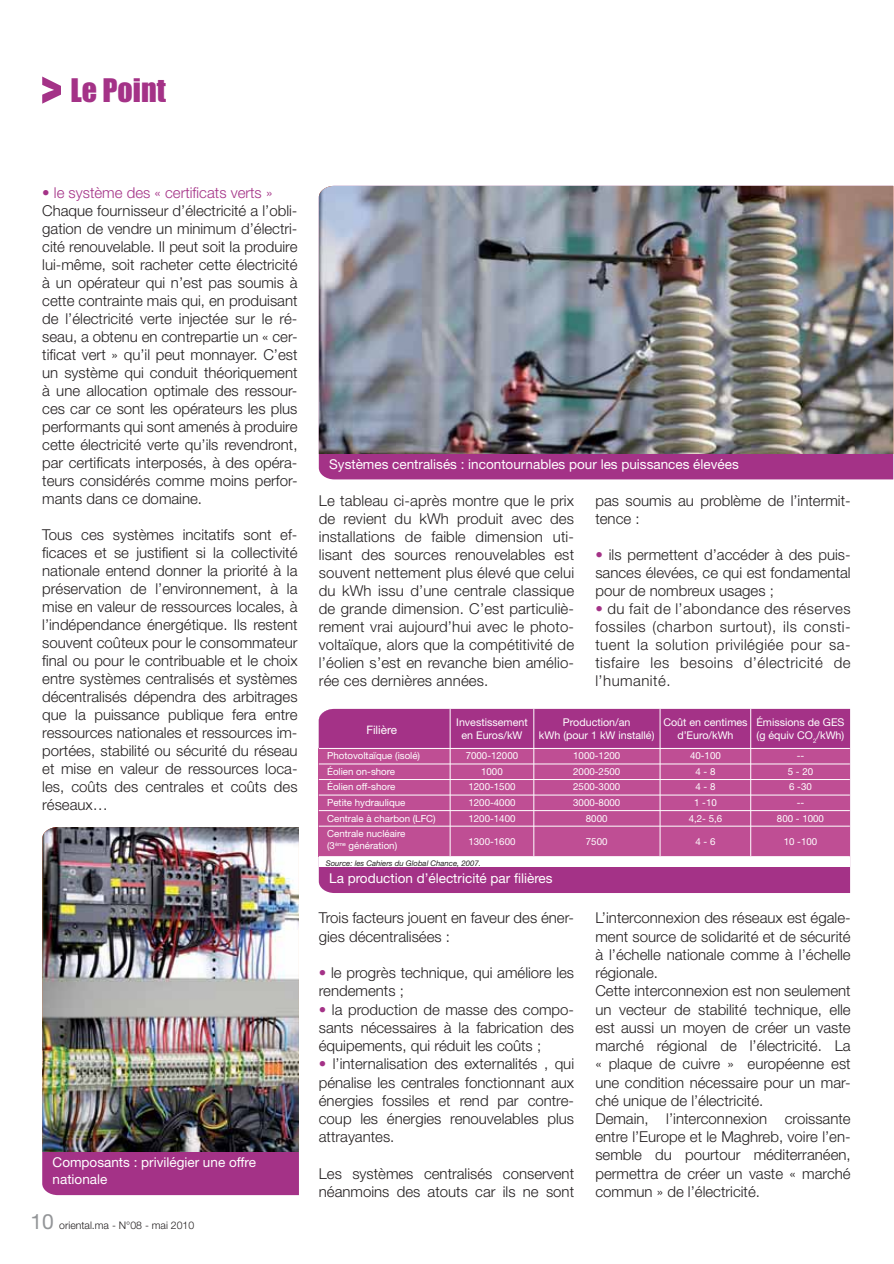
<style>
.page{position:relative;width:894px;height:1264px;background:#fff}
.page>*{position:absolute;margin:0;border:0;box-sizing:border-box;transform-origin:0 0}
.t1{font:30px "Impact";color:#a43287}
.t2{font:300 15px/18px "Helvetica Neue";color:#231f20;text-align:justify}
.t3{font:300 15px "Helvetica Neue";color:#a43287}
.t4{font:13.5px/16.2px "Helvetica Neue";color:#fff}
.t5{font:11.7px "Helvetica Neue";color:#fff}
.t6{font:10.65px/12.8px "Helvetica Neue";color:#fff;text-align:center}
.t7{font:300 10.5px "Helvetica Neue";color:#231f20}
.t8{font:9.75px/15.6px "Helvetica Neue";color:#fff;text-align:center}
.t9{font:italic 7.8px "Helvetica Neue";color:#231f20}
.s1{font-weight:400;font-size:21px;color:#939598}
.s2{color:#a43287}
</style>
<div class="page">
<svg style="left:42px;top:76px;width:19px;height:28px"></svg>
<div style="left:319px;top:867px;width:530px;height:26px;background:#a43287"></div>
<div style="left:319px;top:709px;width:530px;height:39px;background:#a43287"></div>
<div style="left:319px;top:748px;width:530px;height:108px;background:#bf4e94"></div>
<hr style="left:449px;top:709px;width:1px;height:39px;background:#fff">
<hr style="left:533px;top:709px;width:1px;height:39px;background:#fff">
<hr style="left:319px;top:748px;width:530px;height:1px;background:#fff">
<hr style="left:319px;top:763px;width:530px;height:1px;background:#fff">
<hr style="left:319px;top:779px;width:530px;height:1px;background:#fff">
<hr style="left:319px;top:794px;width:530px;height:1px;background:#fff">
<hr style="left:319px;top:810px;width:530px;height:1px;background:#fff">
<hr style="left:319px;top:825px;width:530px;height:1px;background:#fff">
<hr style="left:659px;top:709px;width:1px;height:39px;background:#fff">
<hr style="left:750px;top:709px;width:1px;height:39px;background:#fff">
<hr style="left:449px;top:748px;width:1px;height:108px;background:#fff">
<hr style="left:533px;top:748px;width:1px;height:108px;background:#fff">
<hr style="left:659px;top:748px;width:1px;height:108px;background:#fff">
<hr style="left:750px;top:748px;width:1px;height:108px;background:#fff">
<div style="left:42px;top:1151px;width:257px;height:44px;background:#a43287"></div>
<img style="left:42px;top:827px;width:257px;height:324px">
<div style="left:319px;top:453px;width:574px;height:26px;background:#a43287"></div>
<img style="left:319px;top:186px;width:574px;height:267px">
<h1 class="t1" style="left:70px;top:74px;width:97px">Le Point</h1>
<p class="t3" style="left:42px;top:187px;width:232px">• le système des « certificats verts »</p>
<p class="t2" style="left:42px;top:203px;width:257px">Chaque fournisseur d’électricité a l’obli&shy;gation de vendre un minimum d’électri&shy;cité renouvelable. Il peut soit la produire lui-même, soit racheter cette électricité à un opérateur qui n’est pas soumis à cette contrainte mais qui, en produisant de l’électricité verte injectée sur le ré&shy;seau, a obtenu en contrepartie un « cer&shy;tificat vert » qu’il peut monnayer. C’est un système qui conduit théoriquement à une allocation optimale des ressour&shy;ces car ce sont les opérateurs les plus performants qui sont amenés à produire cette électricité verte qu’ils revendront, par certificats interposés, à des opéra&shy;teurs considérés comme moins perfor&shy;mants dans ce domaine.</p>
<p class="t2" style="left:42px;top:527px;width:257px">Tous ces systèmes incitatifs sont ef&shy;ficaces et se justifient si la collectivité nationale entend donner la priorité à la préservation de l’environnement, à la mise en valeur de ressources locales, à l’indépendance énergétique. Ils restent souvent coûteux pour le consommateur final ou pour le contribuable et le choix entre systèmes centralisés et systèmes décentralisés dépendra des arbitrages que la puissance publique fera entre ressources nationales et ressources im&shy;portées, stabilité ou sécurité du réseau et mise en valeur de ressources loca&shy;les, coûts des centrales et coûts des réseaux…</p>
<p class="t4" style="left:53px;top:1156px;width:205px">Composants : privilégier une offre nationale</p>
<p class="t7" style="left:31px;top:1221px;width:165px"><span class="s1">10</span> oriental.ma - N°08 - mai 2010</p>
<p class="t4" style="left:329px;top:457px;width:411px">Systèmes centralisés : incontournables pour les puissances élevées</p>
<p class="t2" style="left:319px;top:494px;width:257px">Le tableau ci-après montre que le prix de revient du kWh produit avec des installations de faible dimension uti&shy;lisant des sources renouvelables est souvent nettement plus élevé que celui du kWh issu d’une centrale classique de grande dimension. C’est particuliè&shy;rement vrai aujourd’hui avec le photo&shy;voltaïque, alors que la compétitivité de l’éolien s’est en revanche bien amélio&shy;rée ces dernières années.</p>
<p class="t2" style="left:595px;top:494px;width:257px">pas soumis au problème de l’intermit&shy;tence :</p>
<p class="t2" style="left:595px;top:548px;width:257px"><span class="s2">•</span> ils permettent d’accéder à des puis&shy;sances élevées, ce qui est fondamental pour de nombreux usages ;</p>
<p class="t2" style="left:595px;top:602px;width:257px"><span class="s2">•</span> du fait de l’abondance des réserves fossiles (charbon surtout), ils consti&shy;tuent la solution privilégiée pour sa&shy;tisfaire les besoins d’électricité de l’humanité.</p>
<p class="t5" style="left:366px;top:726px;width:32px">Filière</p>
<p class="t8" style="left:327px;top:749px;width:110px;text-align:left">Photovoltaïque (isolé)<br>Éolien on-shore<br>Éolien off-shore<br>Petite hydraulique<br>Centrale à charbon (LFC)<br>Centrale nucléaire</p>
<p class="t8" style="left:327px;top:838px;width:72px">(3<sup>ème</sup> génération)</p>
<p class="t6" style="left:456px;top:717px;width:73px">Investissement en Euros/kW</p>
<p class="t6" style="left:539px;top:717px;width:117px">Production/an<br>kWh (pour 1 kW installé)</p>
<p class="t6" style="left:663px;top:717px;width:86px">Coût en centimes d’Euro/kWh</p>
<p class="t6" style="left:756px;top:717px;width:90px;text-align:left">Émissions de GES (g équiv CO<sub>2</sub>/kWh)</p>
<p class="t8" style="left:465px;top:749px;width:54px">7000-12000<br>1000<br>1200-1500<br>1200-4000<br>1200-1400</p>
<p class="t8" style="left:468px;top:834px;width:48px">1300-1600</p>
<p class="t8" style="left:573px;top:749px;width:48px">1000-1200<br>2000-2500<br>2500-3000<br>3000-8000<br>8000</p>
<p class="t8" style="left:585px;top:834px;width:23px">7500</p>
<p class="t8" style="left:688px;top:749px;width:35px">40-100<br>4 - 8<br>4 - 8<br>1 -10<br>4,2- 5,6</p>
<p class="t8" style="left:695px;top:834px;width:21px">4 - 6</p>
<p class="t8" style="left:776px;top:749px;width:48px">--<br>5 - 20<br>6 -30<br>--<br>800 - 1000</p>
<p class="t8" style="left:783px;top:834px;width:35px">10 -100</p>
<p class="t9" style="left:325px;top:858px;width:157px">Source: les Cahiers du Global Chance, 2007.</p>
<p class="t4" style="left:329px;top:872px;width:225px">La production d’électricité par filières</p>
<p class="t2" style="left:319px;top:910px;width:257px">Trois facteurs jouent en faveur des éner&shy;gies décentralisées :</p>
<p class="t2" style="left:319px;top:965px;width:257px"><span class="s2">•</span> le progrès technique, qui améliore les rendements ;</p>
<p class="t2" style="left:319px;top:1002px;width:257px"><span class="s2">•</span> la production de masse des compo&shy;sants nécessaires à la fabrication des équipements, qui réduit les coûts ;</p>
<p class="t2" style="left:319px;top:1056px;width:257px"><span class="s2">•</span> l’internalisation des externalités , qui pénalise les centrales fonctionnant aux énergies fossiles et rend par contre&shy;coup les énergies renouvelables plus attrayantes.</p>
<p class="t2" style="left:319px;top:1166px;width:257px">Les systèmes centralisés conservent néanmoins des atouts car ils ne sont</p>
<p class="t2" style="left:595px;top:910px;width:257px;text-align:left">L’interconnexion des réseaux est égale&shy;ment source de solidarité et de sécurité à l’échelle nationale comme à l’échelle régionale.<br>Cette interconnexion est non seulement un vecteur de stabilité technique, elle est aussi un moyen de créer un vaste marché régional de l’électricité. La « plaque de cuivre » européenne est une condition nécessaire pour un mar&shy;ché unique de l’électricité.<br>Demain, l’interconnexion croissante entre l’Europe et le Maghreb, voire l’en&shy;semble du pourtour méditerranéen, permettra de créer un vaste « marché commun » de l’électricité.</p>
</div>
